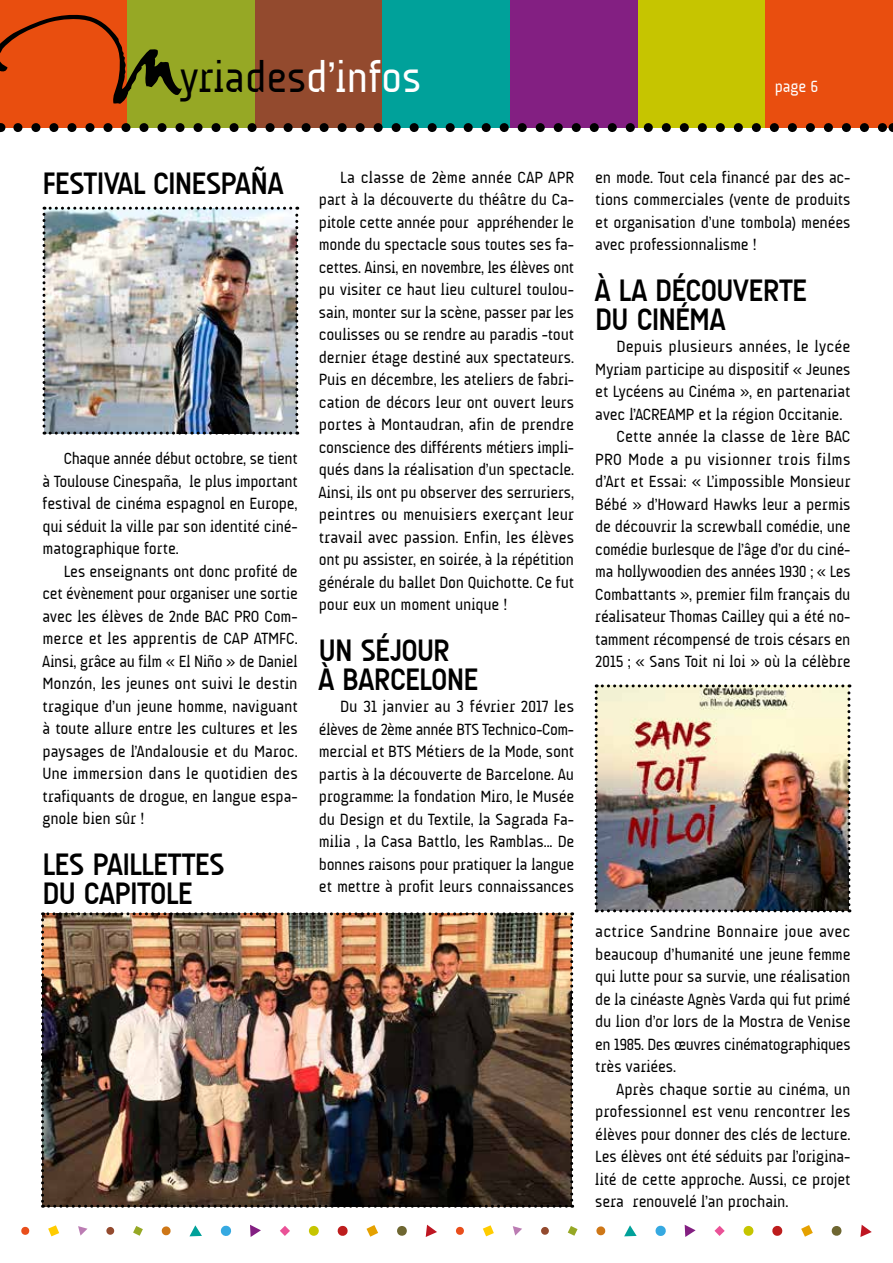
<style>
.page{position:relative;width:893px;height:1263px;background:#fff}
.page>*{position:absolute;margin:0;border:0;box-sizing:border-box;transform-origin:0 0}
.t1{font:43.5px "A Udimat";color:#000}
.t2{font:700 31.5px/28.5px "A Udimat";letter-spacing:-.015em;color:#000}
.t3{font:16.5px/22.5px "A Udimat";letter-spacing:-.005em;color:#000;text-align:justify}
.t4{font:16.5px "A Udimat";letter-spacing:.015em;color:#000}
.t5{font:16.5px "A Udimat";letter-spacing:.02em;color:#000}
.t6{font:16.5px "A Udimat";color:#fff}
.s1{color:#fff}
</style>
<div class="page">
<svg style="left:801px;top:1225px;width:12px;height:12px"></svg>
<svg style="left:714px;top:1226px;width:11px;height:10px"></svg>
<svg style="left:568px;top:1226px;width:9px;height:10px"></svg>
<svg style="left:624px;top:1225px;width:13px;height:11px"></svg>
<svg style="left:860px;top:1225px;width:12px;height:12px"></svg>
<svg style="left:772px;top:1225px;width:11px;height:11px"></svg>
<svg style="left:831px;top:1226px;width:11px;height:10px"></svg>
<svg style="left:655px;top:1225px;width:11px;height:11px"></svg>
<div style="left:743px;top:1226px;width:11px;height:10px;background:#c6c500;border-radius:50%"></div>
<svg style="left:596px;top:1226px;width:10px;height:10px"></svg>
<svg style="left:456px;top:1226px;width:8px;height:9px"></svg>
<svg style="left:541px;top:1226px;width:8px;height:9px"></svg>
<svg style="left:483px;top:1225px;width:11px;height:11px"></svg>
<svg style="left:685px;top:1225px;width:11px;height:12px"></svg>
<svg style="left:513px;top:1226px;width:9px;height:9px"></svg>
<svg style="left:366px;top:1225px;width:12px;height:12px"></svg>
<svg style="left:280px;top:1226px;width:10px;height:10px"></svg>
<svg style="left:133px;top:1226px;width:10px;height:10px"></svg>
<svg style="left:189px;top:1225px;width:13px;height:11px"></svg>
<svg style="left:426px;top:1225px;width:11px;height:12px"></svg>
<svg style="left:337px;top:1225px;width:11px;height:11px"></svg>
<svg style="left:397px;top:1226px;width:10px;height:10px"></svg>
<svg style="left:220px;top:1225px;width:12px;height:11px"></svg>
<div style="left:309px;top:1226px;width:10px;height:10px;background:#c6c500;border-radius:50%"></div>
<svg style="left:161px;top:1226px;width:10px;height:10px"></svg>
<svg style="left:21px;top:1226px;width:9px;height:9px"></svg>
<svg style="left:106px;top:1226px;width:8px;height:9px"></svg>
<svg style="left:48px;top:1225px;width:11px;height:11px"></svg>
<svg style="left:250px;top:1225px;width:11px;height:12px"></svg>
<svg style="left:78px;top:1226px;width:9px;height:9px"></svg>
<div style="left:0;top:0;width:128px;height:128px;background:#e94e0f"></div>
<div style="left:128px;top:0;width:127px;height:128px;background:#96a825"></div>
<div style="left:255px;top:0;width:128px;height:128px;background:#934a2e"></div>
<div style="left:383px;top:0;width:127px;height:128px;background:#00a19a"></div>
<div style="left:510px;top:0;width:128px;height:128px;background:#831f82"></div>
<div style="left:638px;top:0;width:127px;height:128px;background:#c6c500"></div>
<div style="left:765px;top:0;width:128px;height:128px;background:#e94e0f"></div>
<svg style="left:0;top:13px;width:182px;height:91px"></svg>
<svg style="left:18px;top:123px;width:866px;height:9px"></svg>
<img style="left:43px;top:207px;width:255px;height:228px">
<img style="left:595px;top:684px;width:255px;height:228px">
<img style="left:41px;top:912px;width:532px;height:296px">
<h1 class="t1" style="left:180px;top:53px;width:243px">yriades<span class="s1">d’infos</span></h1>
<p class="t6" style="left:775px;top:77px;width:45px">page 6</p>
<h2 class="t2" style="left:43px;top:169px;width:242px">FESTIVAL CINESPAÑA</h2>
<p class="t3" style="left:43px;top:447px;width:257px;text-indent:21px">Chaque année début octobre, se tient à Toulouse Cinespaña, le plus important festival de cinéma espagnol en Europe, qui séduit la ville par son identité ciné&shy;matographique forte.</p>
<p class="t3" style="left:43px;top:560px;width:257px;text-indent:21px">Les enseignants ont donc profité de cet évènement pour organiser une sortie avec les élèves de 2nde BAC PRO Com&shy;merce et les apprentis de CAP ATMFC.<br>Ainsi, grâce au film « El Niño » de Daniel Monzón, les jeunes ont suivi le destin tragique d’un jeune homme, naviguant à toute allure entre les cultures et les paysages de l’Andalousie et du Maroc.<br>Une immersion dans le quotidien des trafiquants de drogue, en langue espa&shy;gnole bien sûr !</p>
<h2 class="t2" style="left:43px;top:850px;width:184px">LES PAILLETTES<br>DU CAPITOLE</h2>
<p class="t3" style="left:319px;top:166px;width:257px;text-indent:21px">La classe de 2ème année CAP APR part à la découverte du théâtre du Ca&shy;pitole cette année pour appréhender le monde du spectacle sous toutes ses fa&shy;cettes. Ainsi, en novembre, les élèves ont pu visiter ce haut lieu culturel toulou&shy;sain, monter sur la scène, passer par les coulisses ou se rendre au paradis -tout dernier étage destiné aux spectateurs.<br>Puis en décembre, les ateliers de fabri&shy;cation de décors leur ont ouvert leurs portes à Montaudran, afin de prendre conscience des différents métiers impli&shy;qués dans la réalisation d’un spectacle.<br>Ainsi, ils ont pu observer des serruriers, peintres ou menuisiers exerçant leur travail avec passion. Enfin, les élèves ont pu assister, en soirée, à la répétition générale du ballet Don Quichotte. Ce fut pour eux un moment unique !</p>
<h2 class="t2" style="left:319px;top:636px;width:161px">UN SÉJOUR<br>À BARCELONE</h2>
<p class="t3" style="left:319px;top:695px;width:257px;text-indent:21px">Du 31 janvier au 3 février 2017 les élèves de 2ème année BTS Technico-Com&shy;mercial et BTS Métiers de la Mode, sont partis à la découverte de Barcelone. Au programme : la fondation Miro, le Musée du Design et du Textile, la Sagrada Fa&shy;milia , la Casa Battlo, les Ramblas... De bonnes raisons pour pratiquer la langue et mettre à profit leurs connaissances</p>
<p class="t3" style="left:595px;top:166px;width:257px">en mode. Tout cela financé par des ac&shy;tions commerciales (vente de produits et organisation d’une tombola) menées avec professionnalisme !</p>
<h2 class="t2" style="left:595px;top:276px;width:213px">À LA DÉCOUVERTE<br>DU CINÉMA</h2>
<p class="t4" style="left:617px;top:337px;width:235px">Depuis plusieurs années, le lycée</p>
<p class="t3" style="left:595px;top:358px;width:257px">Myriam participe au dispositif « Jeunes</p>
<p class="t3" style="left:595px;top:380px;width:257px">et Lycéens au Cinéma », en partenariat</p>
<p class="t3" style="left:595px;top:403px;width:248px">avec l’ACREAMP et la région Occitanie.</p>
<p class="t3" style="left:617px;top:425px;width:235px">Cette année la classe de 1ère BAC</p>
<p class="t5" style="left:595px;top:450px;width:257px">PRO Mode a pu visionner trois films</p>
<p class="t3" style="left:595px;top:470px;width:257px">d’Art et Essai : « L’impossible Monsieur</p>
<p class="t3" style="left:595px;top:493px;width:257px">Bébé » d’Howard Hawks leur a permis</p>
<p class="t3" style="left:595px;top:515px;width:257px">de découvrir la screwball comédie, une</p>
<p class="t3" style="left:595px;top:538px;width:257px">comédie burlesque de l’âge d’or du ciné-</p>
<p class="t3" style="left:595px;top:560px;width:257px">ma hollywoodien des années 1930 ; « Les</p>
<p class="t3" style="left:595px;top:583px;width:257px">Combattants », premier film français du</p>
<p class="t3" style="left:595px;top:605px;width:257px">réalisateur Thomas Cailley qui a été no-</p>
<p class="t3" style="left:595px;top:628px;width:257px">tamment récompensé de trois césars en</p>
<p class="t3" style="left:595px;top:650px;width:257px">2015 ; « Sans Toit ni loi » où la célèbre</p>
<p class="t3" style="left:595px;top:920px;width:257px">actrice Sandrine Bonnaire joue avec beaucoup d’humanité une jeune femme qui lutte pour sa survie, une réalisation de la cinéaste Agnès Varda qui fut primé du lion d’or lors de la Mostra de Venise en 1985. Des œuvres cinématographiques très variées.</p>
<p class="t3" style="left:595px;top:1078px;width:257px;text-indent:21px">Après chaque sortie au cinéma, un professionnel est venu rencontrer les élèves pour donner des clés de lecture.<br>Les élèves ont été séduits par l’origina&shy;lité de cette approche. Aussi, ce projet sera renouvelé l’an prochain.</p>
</div>
